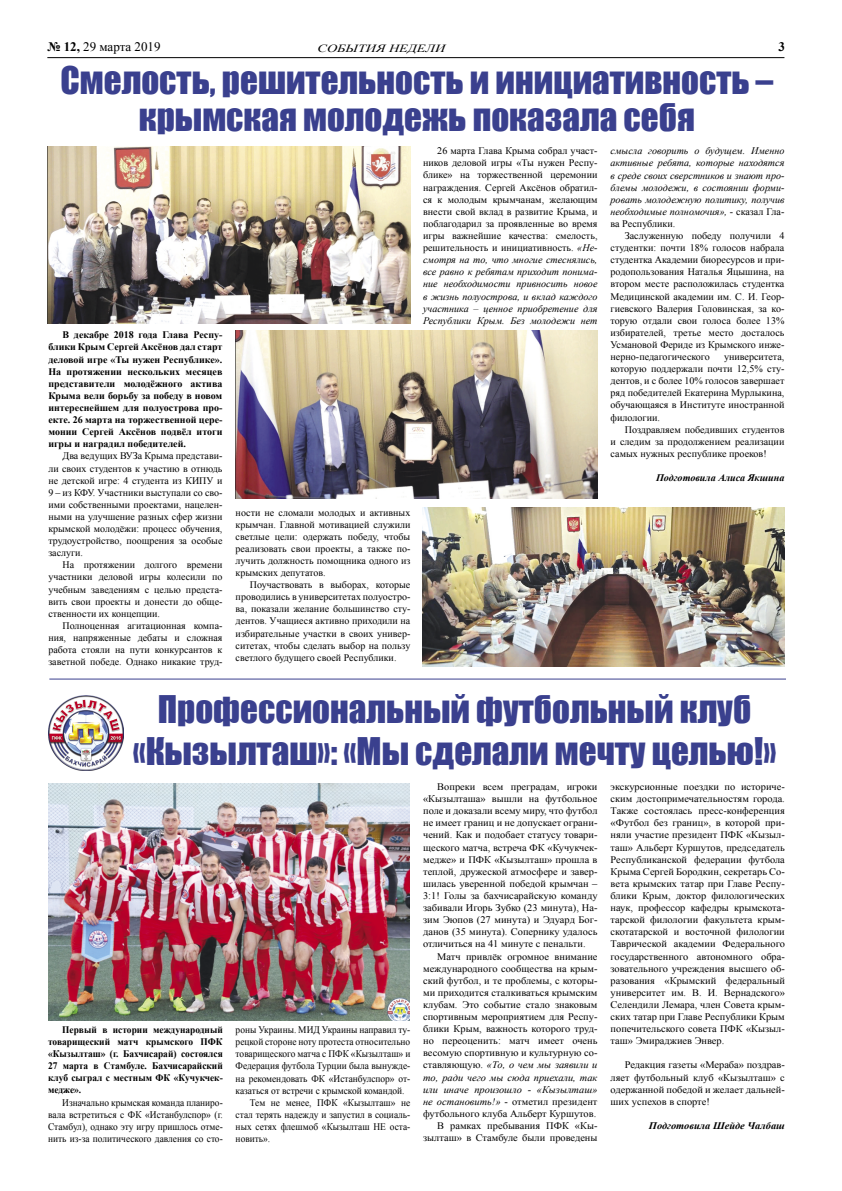
<style>
.page{position:relative;width:842px;height:1191px;background:#fff}
.page>*{position:absolute;margin:0;border:0;box-sizing:border-box;transform-origin:0 0}
.t1{font:35px/42px "Impact";color:#3a408e;text-align:center}
.t2{font:13px "Times New Roman";color:#000}
.t3{font:700 13px "Times New Roman";color:#000}
.t4{font:italic 11px "Times New Roman";color:#000;scale:1.29 1}
.t5{font:10px/12.1px "Times New Roman";color:#000;text-align:justify}
.t6{font:10px/12.1px "Times New Roman";color:#000;text-align:justify;scale:1.04 1}
.t7{font:10px/12.1px "Times New Roman";color:#000;text-align:justify;scale:.94 1}
.t8{font:700 10px/12.1px "Times New Roman";color:#000;text-align:justify}
.t9{font:italic 10px/12.1px "Times New Roman";color:#000;text-align:justify}
.t10{font:700 10px/12.1px "Times New Roman";color:#000;text-align:justify;scale:.94 1}
.t11{font:italic 700 10px "Times New Roman";color:#000;scale:1.04 1}
.t12{font:italic 700 10px "Times New Roman";color:#000}
.s1{font-weight:700}
.s2{font-style:italic}
.s3{font-style:normal}
</style>
<div class="page">
<hr style="left:47px;top:57px;width:737px;height:1px;background:#000">
<hr style="left:49px;top:678px;width:737px;height:1px;background:#3a408e">
<img style="left:48px;top:695px;width:76px;height:76px">
<img style="left:48px;top:146px;width:363px;height:178px">
<img style="left:422px;top:507px;width:362px;height:159px">
<img style="left:48px;top:783px;width:361px;height:237px">
<img style="left:236px;top:331px;width:361px;height:167px">
<h2 class="t2" style="left:47px;top:38px;width:115px"><span class="s1">№ 12,</span> 29 марта 2019</h2>
<p class="t4" style="left:317px;top:41px;width:101px">СОБЫТИЯ НЕДЕЛИ</p>
<h2 class="t3" style="left:778px;top:38px;width:8px">3</h2>
<h1 class="t1" style="left:61px;top:61px;width:714px;line-height:37px">Смелость, решительность и инициативность – крымская молодежь показала себя</h1>
<p class="t8" style="left:48px;top:329px;width:176px;text-indent:14px">В декабре 2018 года Глава Респу&shy;блики Крым Сергей Аксёнов дал старт деловой игре «Ты нужен Республике».<br>На протяжении нескольких месяцев представители молодёжного актива Крыма вели борьбу за победу в новом интереснейшем для полуострова про&shy;екте. 26 марта на торжественной цере&shy;монии Сергей Аксёнов подвёл итоги игры и наградил победителей.</p>
<p class="t5" style="left:48px;top:450px;width:176px;text-indent:14px">Два ведущих ВУЗа Крыма представи&shy;ли своих студентов к участию в отнюдь не детской игре: 4 студента из КИПУ и 9 – из КФУ. Участники выступали со сво&shy;ими собственными проектами, нацелен&shy;ными на улучшение разных сфер жизни крымской молодёжи: процесс обучения, трудоустройство, поощрения за особые заслуги.</p>
<p class="t5" style="left:48px;top:559px;width:176px;text-indent:14px">На протяжении долгого времени участники деловой игры колесили по учебным заведениям с целью предста&shy;вить свои проекты и донести до обще&shy;ственности их концепции.</p>
<p class="t5" style="left:48px;top:619px;width:176px;text-indent:14px">Полноценная агитационная компа&shy;ния, напряженные дебаты и сложная работа стояли на пути конкурсантов к заветной победе. Однако никакие труд-</p>
<p class="t5" style="left:236px;top:506px;width:176px">ности не сломали молодых и активных крымчан. Главной мотивацией служили светлые цели: одержать победу, чтобы реализовать свои проекты, а также по&shy;лучить должность помощника одного из крымских депутатов.</p>
<p class="t5" style="left:236px;top:578px;width:176px;text-indent:14px">Поучаствовать в выборах, которые проводились в университетах полуостро&shy;ва, показали желание большинство сту&shy;дентов. Учащиеся активно приходили на избирательные участки в своих универ&shy;ситетах, чтобы сделать выбор на пользу светлого будущего своей Республики.</p>
<p class="t5" style="left:423px;top:145px;width:176px;text-indent:14px">26 марта Глава Крыма собрал участ&shy;ников деловой игры «Ты нужен Респу&shy;блике» на торжественной церемонии награждения. Сергей Аксёнов обратил&shy;ся к молодым крымчанам, желающим внести свой вклад в развитие Крыма, и поблагодарил за проявленные во время игры важнейшие качества: смелость, решительность и инициативность. <span class="s2">«Не&shy;смотря на то, что многие стеснялись, все равно к ребятам приходит понима&shy;ние необходимости привносить новое в жизнь полуострова, и вклад каждого участника – ценное приобретение для Республики Крым. Без молодежи нет</span></p>
<p class="t9" style="left:611px;top:145px;width:175px">смысла говорить о будущем. Именно активные ребята, которые находятся в среде своих сверстников и знают про&shy;блемы молодежи, в состоянии форми&shy;ровать молодежную политику, получив необходимые полномочия», <span class="s3">- сказал Гла&shy;ва Республики.</span></p>
<p class="t5" style="left:611px;top:229px;width:175px;text-indent:14px">Заслуженную победу получили 4 студентки: почти 18% голосов набрала студентка Академии биоресурсов и при&shy;родопользования Наталья Яцышина, на втором месте расположилась студентка Медицинской академии им. С. И. Геор&shy;гиевского Валерия Головинская, за ко&shy;торую отдали свои голоса более 13% избирателей, третье место досталось Усмановой Фериде из Крымского инже&shy;нерно-педагогического</p>
<p class="t5" style="left:611px;top:350px;width:175px;text-indent:113px">университета, которую поддержали почти 12,5% сту&shy;дентов, и с более 10% голосов завершает ряд победителей Екатерина Мурлыкина, обучающаяся в Институте иностранной филологии.</p>
<p class="t5" style="left:611px;top:423px;width:175px;text-indent:14px">Поздравляем победивших студентов и следим за продолжением реализации самых нужных республике проеков!</p>
<p class="t12" style="left:656px;top:471px;width:130px">Подготовила Алиса Якшина</p>
<h1 class="t1" style="left:133px;top:687px;width:645px">Профессиональный футбольный клуб «Кызылташ»: «Мы сделали мечту целью!»</h1>
<p class="t10" style="left:48px;top:1023px;width:187px;text-indent:14px">Первый в истории международный товарищеский матч крымского ПФК «Кызылташ» (г. Бахчисарай) состоялся 27 марта в Стамбуле. Бахчисарайский клуб сыграл с местным ФК «Кучукчек&shy;медже».</p>
<p class="t7" style="left:48px;top:1096px;width:187px;text-indent:14px">Изначально крымская команда планиро&shy;вала встретиться с ФК «Истанбулспор» (г.<br>Стамбул), однако эту игру пришлось отме&shy;нить из-за политического давления со сто-</p>
<p class="t7" style="left:236px;top:1023px;width:187px">роны Украины. МИД Украины направил ту-</p>
<p class="t7" style="left:236px;top:1035px;width:187px">рецкой стороне ноту протеста относительно</p>
<p class="t7" style="left:236px;top:1047px;width:187px">товарищеского матча с ПФК «Кызылташ» и</p>
<p class="t7" style="left:236px;top:1059px;width:187px">Федерация футбола Турции была вынужде-</p>
<p class="t7" style="left:236px;top:1072px;width:187px">на рекомендовать ФК «Истанбулспор» от-</p>
<p class="t7" style="left:236px;top:1084px;width:181px">казаться от встречи с крымской командой.</p>
<p class="t7" style="left:250px;top:1096px;width:172px">Тем не менее, ПФК «Кызылташ» не</p>
<p class="t7" style="left:236px;top:1108px;width:187px">стал терять надежду и запустил в социаль-</p>
<p class="t7" style="left:236px;top:1120px;width:187px">ных сетях флешмоб «Кызылташ НЕ оста-</p>
<p class="t7" style="left:236px;top:1132px;width:38px">новить».</p>
<p class="t6" style="left:423px;top:780px;width:169px;text-indent:14px">Вопреки всем преградам, игроки «Кызылташа» вышли на футбольное поле и доказали всему миру, что футбол не имеет границ и не допускает ограни&shy;чений. Как и подобает статусу товари&shy;щеского матча, встреча ФК «Кучукчек&shy;медже» и ПФК «Кызылташ» прошла в теплой, дружеской атмосфере и завер&shy;шилась уверенной победой крымчан – 3:1! Голы за бахчисарайскую команду забивали Игорь Зубко (23 минута), На&shy;зим Эюпов (27 минута) и Эдуард Бог&shy;данов (35 минута). Сопернику удалось отличиться на 41 минуте с пенальти.</p>
<p class="t6" style="left:423px;top:950px;width:169px;text-align:right">Матч привлёк огромное внимание международного сообщества на крым&shy;ский футбол, и те проблемы, с которы&shy;ми приходится сталкиваться крымским клубам. Это событие стало знаковым спортивным мероприятием для Респу&shy;блики Крым, важность которого труд&shy;но переоценить: матч имеет очень весомую спортивную и культурную со&shy;ставляющую. <span class="s2">«То, о чем мы заявили и то, ради чего мы сюда приехали, так или иначе произошло - «Кызылташ» не остановить!»</span> - отметил президент футбольного клуба Альберт Куршутов.<br>В рамках пребывания ПФК «Кы&shy;зылташ» в Стамбуле были проведены</p>
<p class="t6" style="left:611px;top:780px;width:169px">экскурсионные поездки по историче&shy;ским достопримечательностям города.<br>Также состоялась пресс-конференция «Футбол без границ», в которой при&shy;няли участие президент ПФК «Кызыл&shy;таш» Альберт Куршутов, председатель Республиканской федерации футбола Крыма Сергей Бородкин, секретарь Со&shy;вета крымских татар при Главе Респу&shy;блики Крым, доктор филологических наук, профессор кафедры крымскота&shy;тарской филологии факультета крым&shy;скотатарской и восточной филологии Таврической академии Федерального государственного автономного обра&shy;зовательного учреждения высшего об&shy;разования «Крымский федеральный университет им. В. И. Вернадского» Селендили Лемара, член Совета крым&shy;ских татар при Главе Республики Крым попечительского совета ПФК «Кызыл&shy;таш» Эмираджиев Энвер.</p>
<p class="t6" style="left:611px;top:1059px;width:169px;text-indent:14px">Редакция газеты «Мераба» поздрав&shy;ляет футбольный клуб «Кызылташ» с одержанной победой и желает дальней&shy;ших успехов в спорте!</p>
<p class="t11" style="left:649px;top:1118px;width:132px">Подготовила Шейде Чалбаш</p>
</div>
